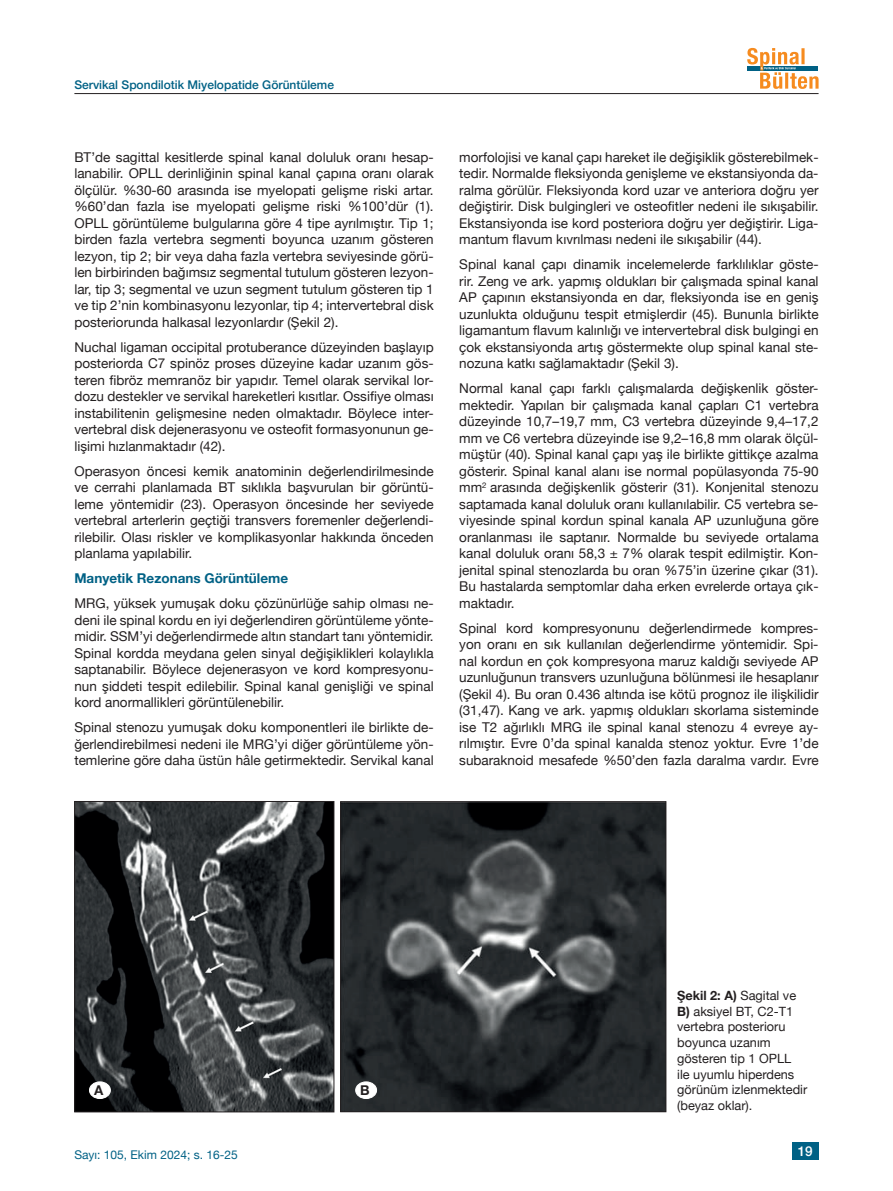
<style>
.page{position:relative;width:893px;height:1191px;background:#fff}
.page>*{position:absolute;margin:0;border:0;box-sizing:border-box;transform-origin:0 0}
.t1{font:13.5px/16.5px "Helvetica Neue";color:#231f20;text-align:justify}
.t2{font:700 13.5px "Helvetica Neue";color:#006185}
.t3{font:500 13.5px "Helvetica Neue";color:#fff}
.t4{font:700 13.5px "Helvetica Neue";color:#231f20}
.t5{font:12.75px/15.8px "Helvetica Neue";color:#231f20}
.t6{font:500 12px "Helvetica Neue";color:#006185}
.t7{font:12px "Helvetica Neue";color:#006185}
.s1{font-weight:700}
</style>
<div class="page">
<svg style="left:747px;top:48px;width:72px;height:41px"></svg>
<hr style="left:74px;top:93px;width:745px;height:1px;background:#231f20">
<div style="left:792px;top:1141px;width:27px;height:18px;background:#006185"></div>
<img style="left:76px;top:803px;width:256px;height:307px">
<div style="left:74px;top:801px;width:260px;height:311px;border:1px solid #231f20"></div>
<img style="left:342px;top:803px;width:322px;height:307px">
<div style="left:340px;top:801px;width:326px;height:311px;border:1px solid #231f20"></div>
<div style="left:89px;top:1081px;width:21px;height:17px;background:#fff;border-radius:50%"></div>
<div style="left:89px;top:1081px;width:22px;height:17px;border:1px solid #fff;border-radius:50%"></div>
<div style="left:356px;top:1081px;width:21px;height:17px;background:#fff;border-radius:50%"></div>
<div style="left:355px;top:1081px;width:22px;height:17px;border:1px solid #fff;border-radius:50%"></div>
<p class="t6" style="left:74px;top:75px;width:261px">Servikal Spondilotik Miyelopatide Görüntüleme</p>
<p class="t1" style="left:74px;top:149px;width:361px">BT’de sagittal kesitlerde spinal kanal doluluk oranı hesap&shy;lanabilir. OPLL derinliğinin spinal kanal çapına oranı olarak ölçülür. %30-60 arasında ise myelopati gelişme riski artar. %60’dan fazla ise myelopati gelişme riski %100’dür (1).<br>OPLL görüntüleme bulgularına göre 4 tipe ayrılmıştır. Tip 1; birden fazla vertebra segmenti boyunca uzanım gösteren lezyon, tip 2; bir veya daha fazla vertebra seviyesinde görü&shy;len birbirinden bağımsız segmental tutulum gösteren lezyon&shy;lar, tip 3; segmental ve uzun segment tutulum gösteren tip 1 ve tip 2’nin kombinasyonu lezyonlar, tip 4; intervertebral disk posteriorunda halkasal lezyonlardır (Şekil 2).</p>
<p class="t1" style="left:74px;top:339px;width:361px">Nuchal ligaman occipital protuberance düzeyinden başlayıp posteriorda C7 spinöz proses düzeyine kadar uzanım gös&shy;teren fibröz memranöz bir yapıdır. Temel olarak servikal lor&shy;dozu destekler ve servikal hareketleri kısıtlar. Ossifiye olması instabilitenin gelişmesine neden olmaktadır. Böylece inter&shy;vertebral disk dejenerasyonu ve osteofit formasyonunun ge&shy;lişimi hızlanmaktadır (42).</p>
<p class="t1" style="left:74px;top:463px;width:361px">Operasyon öncesi kemik anatominin değerlendirilmesinde ve cerrahi planlamada BT sıklıkla başvurulan bir görüntü&shy;leme yöntemidir (23). Operasyon öncesinde her seviyede vertebral arterlerin geçtiği transvers foremenler değerlendi&shy;rilebilir. Olası riskler ve komplikasyonlar hakkında önceden planlama yapılabilir.</p>
<p class="t2" style="left:74px;top:568px;width:215px">Manyetik Rezonans Görüntüleme</p>
<p class="t1" style="left:74px;top:596px;width:361px">MRG, yüksek yumuşak doku çözünürlüğe sahip olması ne&shy;deni ile spinal kordu en iyi değerlendiren görüntüleme yönte&shy;midir. SSM’yi değerlendirmede altın standart tanı yöntemidir.<br>Spinal kordda meydana gelen sinyal değişiklikleri kolaylıkla saptanabilir. Böylece dejenerasyon ve kord kompresyonu&shy;nun şiddeti tespit edilebilir. Spinal kanal genişliği ve spinal kord anormallikleri görüntülenebilir.</p>
<p class="t1" style="left:74px;top:720px;width:361px">Spinal stenozu yumuşak doku komponentleri ile birlikte de&shy;ğerlendirebilmesi nedeni ile MRG’yi diğer görüntüleme yön&shy;temlerine göre daha üstün hâle getirmektedir. Servikal kanal</p>
<p class="t1" style="left:459px;top:149px;width:361px">morfolojisi ve kanal çapı hareket ile değişiklik gösterebilmek&shy;tedir. Normalde fleksiyonda genişleme ve ekstansiyonda da&shy;ralma görülür. Fleksiyonda kord uzar ve anteriora doğru yer değiştirir. Disk bulgingleri ve osteofitler nedeni ile sıkışabilir.<br>Ekstansiyonda ise kord posteriora doğru yer değiştirir. Liga&shy;mantum flavum kıvrılması nedeni ile sıkışabilir (44).</p>
<p class="t1" style="left:459px;top:257px;width:361px">Spinal kanal çapı dinamik incelemelerde farklılıklar göste&shy;rir. Zeng ve ark. yapmış oldukları bir çalışmada spinal kanal AP çapının ekstansiyonda en dar, fleksiyonda ise en geniş uzunlukta olduğunu tespit etmişlerdir (45). Bununla birlikte ligamantum flavum kalınlığı ve intervertebral disk bulgingi en çok ekstansiyonda artış göstermekte olup spinal kanal ste&shy;nozuna katkı sağlamaktadır (Şekil 3).</p>
<p class="t1" style="left:459px;top:381px;width:361px">Normal kanal çapı farklı çalışmalarda değişkenlik göster&shy;mektedir. Yapılan bir çalışmada kanal çapları C1 vertebra düzeyinde 10,7–19,7 mm, C3 vertebra düzeyinde 9,4–17,2 mm ve C6 vertebra düzeyinde ise 9,2–16,8 mm olarak ölçül&shy;müştür (40). Spinal kanal çapı yaş ile birlikte gittikçe azalma gösterir. Spinal kanal alanı ise normal popülasyonda 75-90 mm<sup>2</sup> arasında değişkenlik gösterir (31). Konjenital stenozu saptamada kanal doluluk oranı kullanılabilir. C5 vertebra se&shy;viyesinde spinal kordun spinal kanala AP uzunluğuna göre oranlanması ile saptanır. Normalde bu seviyede ortalama kanal doluluk oranı 58,3 ± 7% olarak tespit edilmiştir. Kon&shy;jenital spinal stenozlarda bu oran %75’in üzerine çıkar (31).<br>Bu hastalarda semptomlar daha erken evrelerde ortaya çık&shy;maktadır.</p>
<p class="t1" style="left:459px;top:620px;width:361px">Spinal kord kompresyonunu değerlendirmede kompres&shy;yon oranı en sık kullanılan değerlendirme yöntemidir. Spi&shy;nal kordun en çok kompresyona maruz kaldığı seviyede AP uzunluğunun transvers uzunluğuna bölünmesi ile hesaplanır (Şekil 4). Bu oran 0.436 altında ise kötü prognoz ile ilişkilidir (31,47). Kang ve ark. yapmış oldukları skorlama sisteminde ise T2 ağırlıklı MRG ile spinal kanal stenozu 4 evreye ay&shy;rılmıştır. Evre 0’da spinal kanalda stenoz yoktur. Evre 1’de subaraknoid mesafede %50’den fazla daralma vardır. Evre</p>
<p class="t4" style="left:94px;top:1079px;width:11px">A</p>
<p class="t4" style="left:360px;top:1079px;width:11px">B</p>
<p class="t5" style="left:677px;top:988px;width:132px"><span class="s1">Şekil 2: A)</span> Sagital ve<br><span class="s1">B)</span> aksiyel BT, C2-T1 vertebra posterioru boyunca uzanım gösteren tip 1 OPLL<br>ile uyumlu hiperdens görünüm izlenmektedir (beyaz oklar).</p>
<p class="t7" style="left:74px;top:1146px;width:165px">Sayı: 105, Ekim 2024; s. 16-25</p>
<p class="t3" style="left:798px;top:1140px;width:17px">19</p>
</div>
